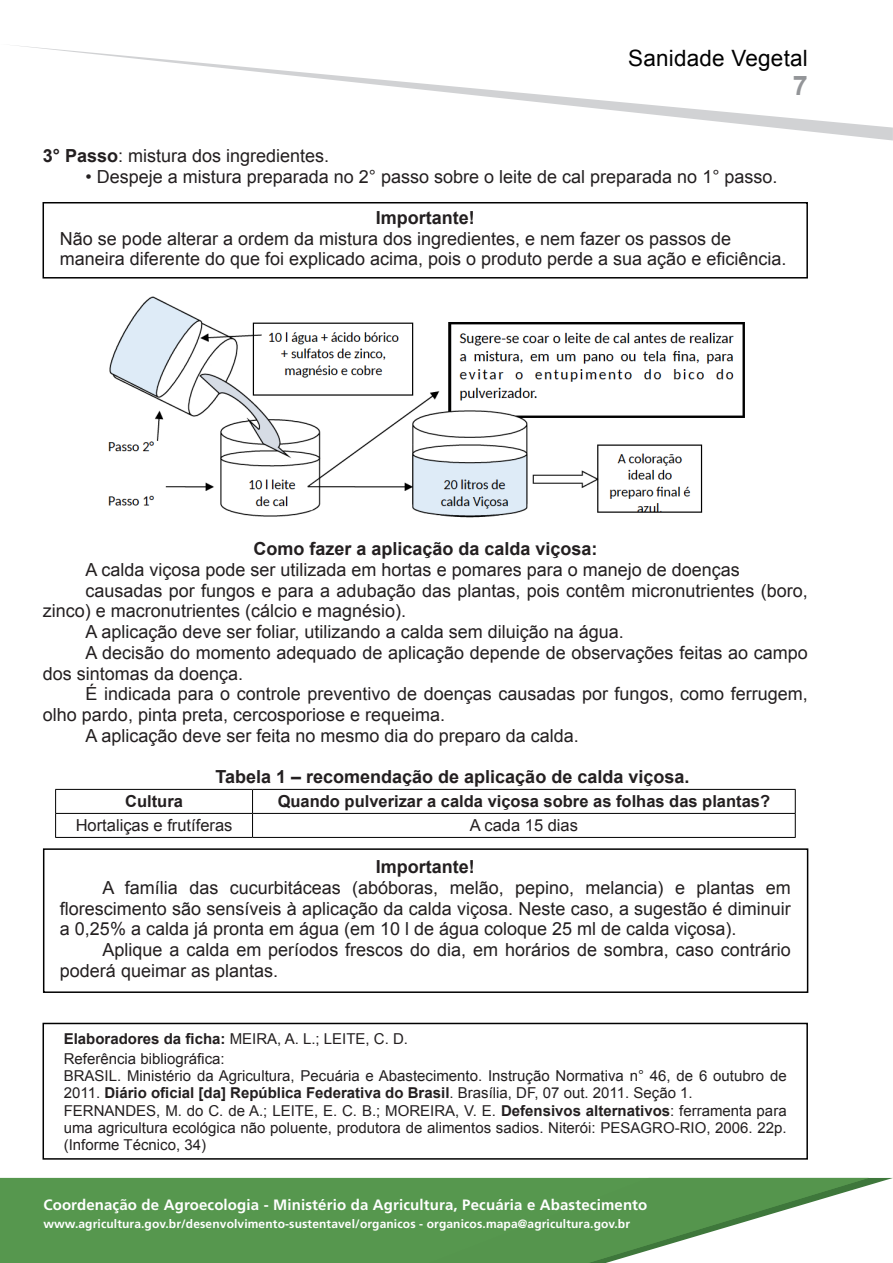
<style>
.page{position:relative;width:893px;height:1263px;background:#fff}
.page>*{position:absolute;margin:0;border:0;box-sizing:border-box;transform-origin:0 0}
.topicos_sumario{font:700 27px "Arial";color:#939598}
.topicos_sumario-2{font:22.5px "Arial";letter-spacing:.01em;color:#000}
.Body_Text{font:18px/20.7px "Arial";color:#231f20}
.Body_Text-2{font:700 18px "Arial";color:#231f20}
.Body_Text-3{font:700 16.5px "Arial";color:#231f20}
.Body_Text-4{font:16.5px "Arial";color:#231f20}
.bolinhas{font:15px/17.2px "Arial";color:#231f20}
.topicos_sumario-3{font:700 15px "Frutiger LT Std";letter-spacing:.01em;color:#fff}
.topicos_sumario-4{font:700 12px "Frutiger LT Std";letter-spacing:.01em;color:#fff}
.s1{font-weight:700}
</style>
<div class="page">
<svg style="left:15px;top:45px;width:878px;height:96px"></svg>
<svg style="left:0;top:1178px;width:869px;height:85px;background:#6ca465"></svg>
<hr style="left:55px;top:789px;width:198px;height:1px;background:#000">
<hr style="left:253px;top:789px;width:543px;height:1px;background:#000">
<hr style="left:55px;top:813px;width:198px;height:1px;background:#000">
<svg style="left:55px;top:790px;width:1px;height:47px"></svg>
<hr style="left:253px;top:813px;width:543px;height:1px;background:#000">
<svg style="left:252px;top:790px;width:1px;height:47px"></svg>
<svg style="left:795px;top:790px;width:1px;height:47px"></svg>
<hr style="left:55px;top:837px;width:198px;height:1px;background:#000">
<hr style="left:253px;top:837px;width:543px;height:1px;background:#000">
<div style="left:43px;top:848px;width:765px;height:145px;border:2px solid #000"></div>
<div style="left:43px;top:1023px;width:765px;height:137px;border:2px solid #000"></div>
<img style="left:108px;top:296px;width:637px;height:222px">
<div style="left:43px;top:202px;width:765px;height:77px;border:2px solid #000"></div>
<p class="topicos_sumario-2" style="left:628px;top:43px;width:181px">Sanidade Vegetal</p>
<p class="topicos_sumario" style="left:793px;top:68px;width:17px">7</p>
<p class="Body_Text" style="left:43px;top:145px;width:288px"><span class="s1">3° Passo</span>: mistura dos ingredientes.</p>
<p class="Body_Text" style="left:85px;top:166px;width:694px">• Despeje a mistura preparada no 2° passo sobre o leite de cal preparada no 1° passo.</p>
<p class="Body_Text-2" style="left:376px;top:206px;width:100px">Importante!</p>
<p class="Body_Text" style="left:60px;top:228px;width:673px">Não se pode alterar a ordem da mistura dos ingredientes, e nem fazer os passos de</p>
<p class="Body_Text" style="left:60px;top:249px;width:728px">maneira diferente do que foi explicado acima, pois o produto perde a sua ação e eficiência.</p>
<p class="Body_Text-2" style="left:253px;top:537px;width:346px">Como fazer a aplicação da calda viçosa:</p>
<p class="Body_Text" style="left:85px;top:559px;width:656px">A calda viçosa pode ser utilizada em hortas e pomares para o manejo de doenças</p>
<p class="Body_Text" style="left:43px;top:580px;width:766px;text-indent:43px">causadas por fungos e para a adubação das plantas, pois contêm micronutrientes (boro, zinco) e macronutrientes (cálcio e magnésio).</p>
<p class="Body_Text" style="left:85px;top:622px;width:540px">A aplicação deve ser foliar, utilizando a calda sem diluição na água.</p>
<p class="Body_Text" style="left:43px;top:642px;width:766px;text-indent:43px">A decisão do momento adequado de aplicação depende de observações feitas ao campo dos sintomas da doença.</p>
<p class="Body_Text" style="left:43px;top:684px;width:766px;text-indent:43px">É indicada para o controle preventivo de doenças causadas por fungos, como ferrugem, olho pardo, pinta preta, cercosporiose e requeima.</p>
<p class="Body_Text" style="left:85px;top:725px;width:495px">A aplicação deve ser feita no mesmo dia do preparo da calda.</p>
<p class="Body_Text-2" style="left:215px;top:765px;width:475px">Tabela 1 – recomendação de aplicação de calda viçosa.</p>
<p class="Body_Text-3" style="left:125px;top:791px;width:59px">Cultura</p>
<p class="Body_Text-3" style="left:278px;top:791px;width:494px">Quando pulverizar a calda viçosa sobre as folhas das plantas?</p>
<p class="Body_Text-4" style="left:76px;top:815px;width:158px">Hortaliças e frutíferas</p>
<p class="Body_Text-4" style="left:470px;top:815px;width:110px">A cada 15 dias</p>
<p class="Body_Text-2" style="left:376px;top:855px;width:100px">Importante!</p>
<p class="Body_Text" style="left:60px;top:877px;width:732px;text-align:justify;text-indent:43px">A família das cucurbitáceas (abóboras, melão, pepino, melancia) e plantas em florescimento são sensíveis à aplicação da calda viçosa. Neste caso, a sugestão é diminuir a 0,25% a calda já pronta em água (em 10 l de água coloque 25 ml de calda viçosa).</p>
<p class="Body_Text" style="left:60px;top:939px;width:732px;text-indent:43px">Aplique a calda em períodos frescos do dia, em horários de sombra, caso contrário poderá queimar as plantas.</p>
<p class="bolinhas" style="left:64px;top:1030px;width:346px"><span class="s1">Elaboradores da ficha:</span> MEIRA, A. L.; LEITE, C. D.</p>
<p class="bolinhas" style="left:64px;top:1050px;width:162px">Referência bibliográfica:</p>
<p class="bolinhas" style="left:64px;top:1067px;width:724px">BRASIL. Ministério da Agricultura, Pecuária e Abastecimento. Instrução Normativa n° 46, de 6 outubro de<br>2011. <span class="s1">Diário oficial [da] República Federativa do Brasil</span>. Brasília, DF, 07 out. 2011. Seção 1.</p>
<p class="bolinhas" style="left:64px;top:1102px;width:724px;text-align:justify">FERNANDES, M. do C. de A.; LEITE, E. C. B.; MOREIRA, V. E. <span class="s1">Defensivos alternativos</span>: ferramenta para uma agricultura ecológica não poluente, produtora de alimentos sadios. Niterói: PESAGRO-RIO, 2006. 22p. (Informe Técnico, 34)</p>
<p class="topicos_sumario-3" style="left:43px;top:1195px;width:606px">Coordenação de Agroecologia - Ministério da Agricultura, Pecuária e Abastecimento</p>
<p class="topicos_sumario-4" style="left:43px;top:1217px;width:588px">www.agricultura.gov.br/desenvolvimento-sustentavel/organicos - organicos.mapa@agricultura.gov.br</p>
</div>
